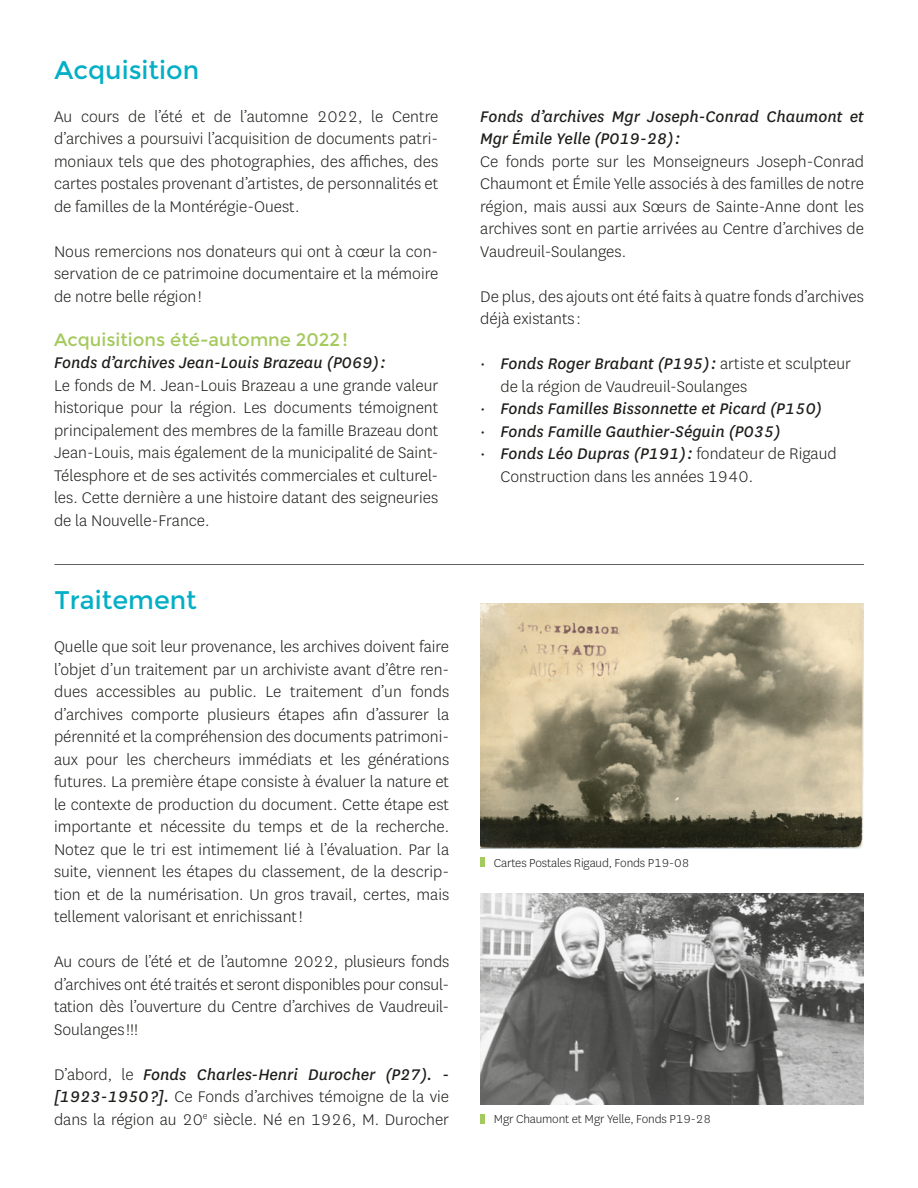
<style>
.page{position:relative;width:918px;height:1188px;background:#fff}
.page>*{position:absolute;margin:0;border:0;box-sizing:border-box;transform-origin:0 0}
.Titre{font:25.5px "Montserrat";color:#04afc6}
.Fonds{font:300 18px/22.5px "National";color:#1d1d1b;text-align:justify}
.tc{font:300 18px/22.5px "National";color:#1d1d1b;text-align:justify}
.Boulet{font:300 18px/22.5px "National";color:#1d1d1b}
.Fonds-2{font:italic 18px/22.5px "National";color:#1d1d1b}
.Boulet-2{font:italic 18px "National";color:#1d1d1b}
.Sous-titre_niveau_1{font:18px "Montserrat";color:#a4c95c}
.BV{font:300 13.5px "National";letter-spacing:-.01em;color:#1d1d1b}
.s1{font-weight:400;font-style:italic}
.s2{font-weight:300;font-style:normal}
</style>
<div class="page">
<img style="left:480px;top:604px;width:384px;height:244px">
<img style="left:480px;top:893px;width:384px;height:211px">
<div style="left:480px;top:857px;width:5px;height:10px;background:#a4c95c"></div>
<div style="left:480px;top:1114px;width:5px;height:9px;background:#a4c95c"></div>
<hr style="left:55px;top:564px;width:809px;height:1px;background:#605e62">
<p class="Titre" style="left:55px;top:55px;width:146px">Acquisition</p>
<p class="tc" style="left:54px;top:104px;width:386px">Au cours de l’été et de l’automne 2022, le Centre d’archives a poursuivi l’acquisition de documents patri&shy;moniaux tels que des photographies, des affiches, des cartes postales provenant d’artistes, de personnalités et de familles de la Montérégie-Ouest.</p>
<p class="tc" style="left:54px;top:239px;width:386px">Nous remercions nos donateurs qui ont à cœur la con&shy;servation de ce patrimoine documentaire et la mémoire de notre belle région !</p>
<p class="Sous-titre_niveau_1" style="left:54px;top:329px;width:295px">Acquisitions été-automne 2022!</p>
<p class="Fonds-2" style="left:54px;top:351px;width:333px">Fonds d’archives Jean-Louis Brazeau (P069) :</p>
<p class="tc" style="left:54px;top:374px;width:386px">Le fonds de M. Jean-Louis Brazeau a une grande valeur historique pour la région. Les documents témoignent principalement des membres de la famille Brazeau dont Jean-Louis, mais également de la municipalité de Saint-Télesphore et de ses activités commerciales et culturel&shy;les. Cette dernière a une histoire datant des seigneuries de la Nouvelle-France.</p>
<p class="Titre" style="left:55px;top:585px;width:144px">Traitement</p>
<p class="Fonds" style="left:54px;top:635px;width:397px">Quelle que soit leur provenance, les archives doivent faire l’objet d’un traitement par un archiviste avant d’être ren&shy;dues accessibles au public. Le traitement d’un fonds d’archives comporte plusieurs étapes afin d’assurer la pérennité et la compréhension des documents patrimoni&shy;aux pour les chercheurs immédiats et les générations futures. La première étape consiste à évaluer la nature et le contexte de production du document. Cette étape est importante et nécessite du temps et de la recherche.<br>Notez que le tri est intimement lié à l’évaluation. Par la suite, viennent les étapes du classement, de la descrip&shy;tion et de la numérisation. Un gros travail, certes, mais tellement valorisant et enrichissant !</p>
<p class="Fonds" style="left:54px;top:950px;width:397px">Au cours de l’été et de l’automne 2022, plusieurs fonds d’archives ont été traités et seront disponibles pour consul&shy;tation dès l’ouverture du Centre d’archives de Vaudreuil-Soulanges !!!</p>
<p class="Fonds" style="left:54px;top:1062px;width:397px">D’abord, le <span class="s1">Fonds Charles-Henri Durocher (P27). - [1923-1950 ?].</span> Ce Fonds d’archives témoigne de la vie dans la région au 20<sup>e</sup> siècle. Né en 1926, M. Durocher</p>
<p class="Fonds-2" style="left:480px;top:104px;width:385px">Fonds d’archives Mgr Joseph-Conrad Chaumont et<br>Mgr Émile Yelle (P019-28) :</p>
<p class="tc" style="left:480px;top:149px;width:385px">Ce fonds porte sur les Monseigneurs Joseph-Conrad Chaumont et Émile Yelle associés à des familles de notre région, mais aussi aux Sœurs de Sainte-Anne dont les archives sont en partie arrivées au Centre d’archives de Vaudreuil-Soulanges.</p>
<p class="tc" style="left:480px;top:284px;width:385px">De plus, des ajouts ont été faits à quatre fonds d’archives déjà existants :</p>
<p class="Boulet" style="left:500px;top:352px;width:352px;text-indent:-20px">• <span class="s1">Fonds Roger Brabant (P195) :</span> artiste et sculpteur de la région de Vaudreuil-Soulanges</p>
<p class="Boulet-2" style="left:480px;top:397px;width:343px"><span class="s2">•</span> Fonds Familles Bissonnette et Picard (P150)</p>
<p class="Boulet-2" style="left:480px;top:420px;width:302px"><span class="s2">•</span> Fonds Famille Gauthier-Séguin (P035)</p>
<p class="Boulet" style="left:500px;top:442px;width:338px;text-indent:-20px">• <span class="s1">Fonds Léo Dupras (P191) :</span> fondateur de Rigaud<br>Construction dans les années 1940.</p>
<p class="BV" style="left:494px;top:855px;width:197px">Cartes Postales Rigaud, Fonds P19-08</p>
<p class="BV" style="left:494px;top:1111px;width:219px">Mgr Chaumont et Mgr Yelle, Fonds P19-28</p>
</div>
